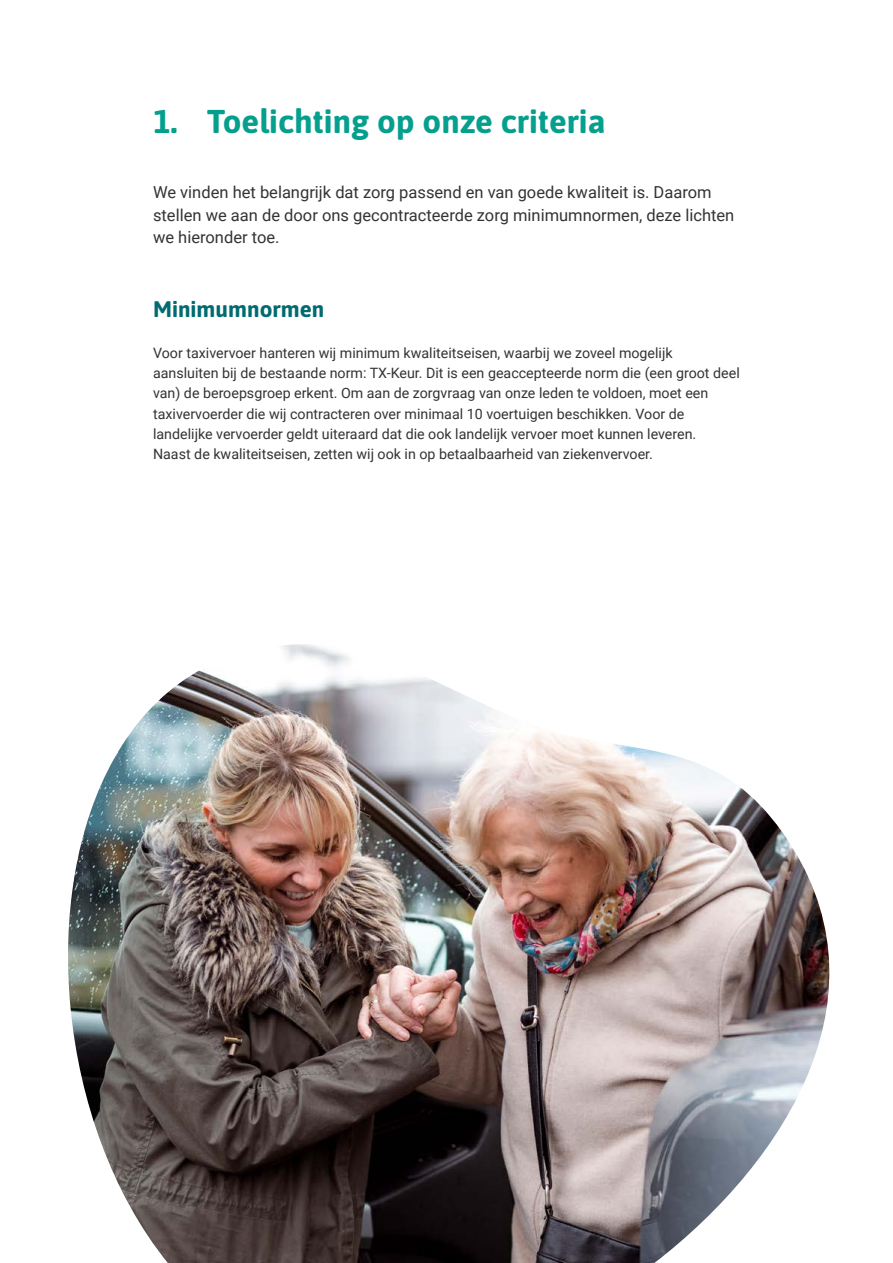
<style>
.page{position:relative;width:893px;height:1263px;background:#fff}
.page>*{position:absolute;margin:0;border:0;box-sizing:border-box;transform-origin:0 0}
.H1_Kop_IN{font:700 33px "Asap";color:#059f8e}
.H2_kopje_IN{font:700 22.5px "Asap";color:#006b70}
.Intro_tekst_IN{font:16.5px/22.5px "Roboto";color:#333334}
.PLAT_IN{font:14.25px/20.2px "Roboto";color:#333334}
</style>
<div class="page">
<img style="left:68px;top:644px;width:762px;height:619px">
<h1 class="H1_Kop_IN" style="left:153px;top:98px;width:454px">1. Toelichting op onze criteria</h1>
<p class="Intro_tekst_IN" style="left:153px;top:180px;width:583px">We vinden het belangrijk dat zorg passend en van goede kwaliteit is. Daarom stellen we aan de door ons gecontracteerde zorg minimumnormen, deze lichten we hieronder toe.</p>
<p class="H2_kopje_IN" style="left:153px;top:294px;width:173px">Minimumnormen</p>
<p class="PLAT_IN" style="left:153px;top:342px;width:588px">Voor taxivervoer hanteren wij minimum kwaliteitseisen, waarbij we zoveel mogelijk aansluiten bij de bestaande norm: TX-Keur. Dit is een geaccepteerde norm die (een groot deel van) de beroepsgroep erkent. Om aan de zorgvraag van onze leden te voldoen, moet een taxivervoerder die wij contracteren over minimaal 10 voertuigen beschikken. Voor de landelijke vervoerder geldt uiteraard dat die ook landelijk vervoer moet kunnen leveren.<br>Naast de kwaliteitseisen, zetten wij ook in op betaalbaarheid van ziekenvervoer.</p>
</div>
